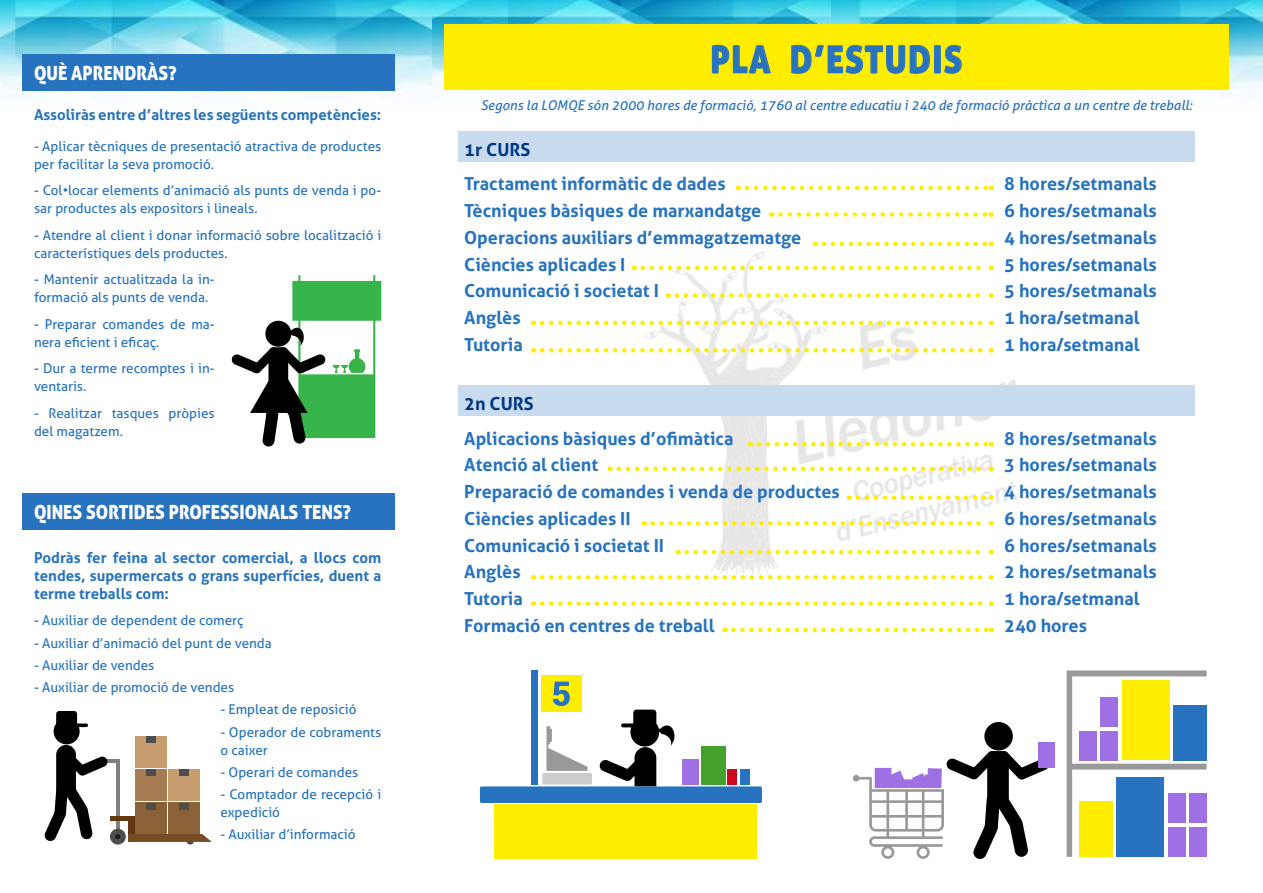
<style>
.page{position:relative;width:1263px;height:893px;background:#fff}
.page>*{position:absolute;margin:0;border:0;box-sizing:border-box;transform-origin:0 0}
.t1{font:37.5px "Aller Display";letter-spacing:.05em;color:#2773bf;scale:.88 1}
.t2{font:19.5px "Aller Display";color:#fff;scale:.9 1}
.t3{font:700 18px "Aller";color:#2773bf}
.t4{font:700 18px "Aller";color:#003882}
.t5{font:700 15px/18px "Aller";color:#2773bf;text-align:justify}
.t6{font:13.5px/18px "Aller";color:#2773bf}
.t7{font:italic 13.5px "Aller";color:#2773bf}
</style>
<div class="page">
<img style="left:0;top:0;width:432px;height:91px">
<img style="left:432px;top:0;width:831px;height:93px">
<img style="left:623px;top:212px;width:394px;height:394px">
<div style="left:23px;top:494px;width:372px;height:36px;background:#2773bf"></div>
<div style="left:23px;top:54px;width:372px;height:36px;background:#2773bf"></div>
<div style="left:444px;top:24px;width:785px;height:66px;background:#ffed00"></div>
<svg style="left:712px;top:45px;width:59px;height:29px"></svg>
<svg style="left:791px;top:45px;width:171px;height:29px"></svg>
<div style="left:458px;top:131px;width:736px;height:31px;background:#c9dcef"></div>
<div style="left:458px;top:385px;width:736px;height:31px;background:#c9dcef"></div>
<svg style="left:747px;top:186px;width:245px;height:4px"></svg>
<svg style="left:780px;top:212px;width:212px;height:5px"></svg>
<svg style="left:824px;top:242px;width:168px;height:4px"></svg>
<svg style="left:643px;top:266px;width:349px;height:4px"></svg>
<svg style="left:677px;top:293px;width:315px;height:5px"></svg>
<svg style="left:542px;top:321px;width:450px;height:4px"></svg>
<svg style="left:542px;top:348px;width:450px;height:5px"></svg>
<svg style="left:759px;top:442px;width:233px;height:4px"></svg>
<svg style="left:619px;top:467px;width:373px;height:4px"></svg>
<svg style="left:858px;top:495px;width:134px;height:5px"></svg>
<svg style="left:653px;top:521px;width:339px;height:5px"></svg>
<svg style="left:687px;top:550px;width:305px;height:4px"></svg>
<svg style="left:542px;top:575px;width:450px;height:5px"></svg>
<svg style="left:542px;top:601px;width:450px;height:5px"></svg>
<svg style="left:733px;top:628px;width:259px;height:4px"></svg>
<hr style="left:104px;top:759px;width:16px;height:4px;background:#808080">
<hr style="left:116px;top:759px;width:4px;height:78px;background:#808080">
<div style="left:110px;top:829px;width:16px;height:15px;background:#4d4d4d;border-radius:50%"></div>
<div style="left:186px;top:837px;width:8px;height:7px;background:#4d4d4d;border-radius:50%"></div>
<hr style="left:110px;top:817px;width:26px;height:4px;background:#613812">
<div style="left:128px;top:817px;width:8px;height:25px;background:#613812"></div>
<svg style="left:128px;top:834px;width:84px;height:8px"></svg>
<svg style="left:115px;top:834px;width:5px;height:5px"></svg>
<div style="left:136px;top:802px;width:31px;height:32px;background:#8c6138"></div>
<div style="left:169px;top:802px;width:31px;height:32px;background:#8c6138"></div>
<div style="left:136px;top:769px;width:31px;height:32px;background:#a67d52"></div>
<div style="left:136px;top:736px;width:31px;height:32px;background:#c79c6e"></div>
<div style="left:169px;top:769px;width:31px;height:32px;background:#c79c6e"></div>
<div style="left:147px;top:736px;width:9px;height:7px;background:#4d4d4d"></div>
<div style="left:147px;top:769px;width:9px;height:7px;background:#4d4d4d"></div>
<div style="left:147px;top:803px;width:9px;height:7px;background:#4d4d4d"></div>
<div style="left:180px;top:769px;width:9px;height:7px;background:#4d4d4d"></div>
<div style="left:180px;top:803px;width:9px;height:7px;background:#4d4d4d"></div>
<div style="left:54px;top:718px;width:26px;height:26px;background:#000;border-radius:50%"></div>
<svg style="left:60px;top:746px;width:48px;height:30px"></svg>
<svg style="left:44px;top:789px;width:49px;height:52px"></svg>
<div style="left:56px;top:711px;width:21px;height:25px;background:#000;border-radius:3px"></div>
<hr style="left:67px;top:723px;width:21px;height:4px;background:#000;border-radius:2px">
<div style="left:56px;top:745px;width:20px;height:52px;background:#000;border-radius:10px"></div>
<svg style="left:231px;top:275px;width:150px;height:172px"></svg>
<svg style="left:599px;top:710px;width:76px;height:76px"></svg>
<div style="left:682px;top:759px;width:16px;height:26px;background:#9e70e3"></div>
<div style="left:701px;top:746px;width:25px;height:39px;background:#44a12b"></div>
<div style="left:727px;top:769px;width:10px;height:16px;background:#cd071e"></div>
<div style="left:740px;top:769px;width:10px;height:16px;background:#2773bf"></div>
<div style="left:480px;top:786px;width:282px;height:17px;background:#2773bf;border-radius:2px"></div>
<div style="left:494px;top:805px;width:263px;height:54px;background:#ffed00"></div>
<div style="left:531px;top:670px;width:7px;height:115px;background:#2773bf"></div>
<div style="left:541px;top:675px;width:41px;height:37px;background:#ffed00"></div>
<svg style="left:553px;top:682px;width:17px;height:24px"></svg>
<div style="left:542px;top:773px;width:50px;height:12px;background:#ccc;border-radius:2px"></div>
<svg style="left:546px;top:726px;width:41px;height:45px"></svg>
<div style="left:984px;top:722px;width:29px;height:28px;background:#000;border-radius:50%"></div>
<svg style="left:853px;top:751px;width:195px;height:108px"></svg>
<div style="left:1038px;top:742px;width:17px;height:26px;background:#9e70e3"></div>
<div style="left:1189px;top:827px;width:18px;height:30px;background:#9e70e3"></div>
<div style="left:1189px;top:793px;width:18px;height:30px;background:#9e70e3"></div>
<div style="left:1173px;top:705px;width:34px;height:55px;background:#2773bf"></div>
<svg style="left:1067px;top:670px;width:139px;height:187px"></svg>
<h2 class="t2" style="left:34px;top:60px;width:160px">QUÈ APRENDRÀS?</h2>
<p class="t5" style="left:34px;top:105px;width:349px">Assoliràs entre d’altres les següents competències:</p>
<p class="t6" style="left:34px;top:137px;width:349px">- Aplicar tècniques de presentació atractiva de productes per facilitar la seva promoció.</p>
<p class="t6" style="left:34px;top:182px;width:349px">- Col•locar elements d’animació als punts de venda i po&shy;sar productes als expositors i lineals.</p>
<p class="t6" style="left:34px;top:226px;width:349px">- Atendre al client i donar informació sobre localització i característiques dels productes.</p>
<p class="t6" style="left:34px;top:271px;width:182px">- Mantenir actualitzada la in&shy;formació als punts de venda.</p>
<p class="t6" style="left:34px;top:315px;width:182px">- Preparar comandes de ma&shy;nera eficient i eficaç.</p>
<p class="t6" style="left:34px;top:360px;width:182px">- Dur a terme recomptes i in&shy;ventaris.</p>
<p class="t6" style="left:34px;top:404px;width:182px">- Realitzar tasques pròpies del magatzem.</p>
<h2 class="t2" style="left:34px;top:500px;width:12px">QINES</h2>
<h2 class="t2" style="left:86px;top:500px;width:36px">SORTIDES</h2>
<h2 class="t2" style="left:169px;top:500px;width:57px">PROFESSI</h2>
<h2 class="t2" style="left:245px;top:500px;width:77px">ONALS TENS</h2>
<h2 class="t2" style="left:343px;top:500px;width:11px">?</h2>
<p class="t5" style="left:34px;top:548px;width:349px">Podràs fer feina al sector comercial, a llocs com tendes, supermercats o grans superfícies, duent a terme treballs com:</p>
<p class="t6" style="left:34px;top:611px;width:211px">- Auxiliar de dependent de comerç</p>
<p class="t6" style="left:34px;top:634px;width:239px">- Auxiliar d’animació del punt de venda</p>
<p class="t6" style="left:34px;top:656px;width:122px">- Auxiliar de vendes</p>
<p class="t6" style="left:34px;top:678px;width:202px">- Auxiliar de promoció de vendes</p>
<p class="t6" style="left:220px;top:700px;width:138px">- Empleat de reposició</p>
<p class="t6" style="left:220px;top:723px;width:162px">- Operador de cobraments o caixer</p>
<p class="t6" style="left:220px;top:763px;width:139px">- Operari de comandes</p>
<p class="t6" style="left:220px;top:785px;width:162px">- Comptador de recepció i expedició</p>
<p class="t6" style="left:220px;top:825px;width:137px">- Auxiliar d’informació</p>
<h1 class="t1" style="left:710px;top:36px;width:288px">PLA D’ESTUDIS</h1>
<p class="t7" style="left:481px;top:97px;width:713px">Segons la LOMQE són 2000 hores de formació, 1760 al centre educatiu i 240 de formació pràctica a un centre de treball:</p>
<h3 class="t4" style="left:464px;top:139px;width:68px">1r CURS</h3>
<h3 class="t3" style="left:464px;top:173px;width:263px">Tractament informàtic de dades</h3>
<h3 class="t3" style="left:1004px;top:173px;width:154px">8 hores/setmanals</h3>
<h3 class="t3" style="left:464px;top:200px;width:299px">Tècniques bàsiques de marxandatge</h3>
<h3 class="t3" style="left:1004px;top:200px;width:154px">6 hores/setmanals</h3>
<h3 class="t3" style="left:464px;top:226px;width:339px">Operacions auxiliars d’emmagatzematge</h3>
<h3 class="t3" style="left:1004px;top:226px;width:154px">4 hores/setmanals</h3>
<h3 class="t3" style="left:464px;top:253px;width:163px">Ciències aplicades I</h3>
<h3 class="t3" style="left:1004px;top:253px;width:154px">5 hores/setmanals</h3>
<h3 class="t3" style="left:464px;top:280px;width:196px">Comunicació i societat I</h3>
<h3 class="t3" style="left:1004px;top:280px;width:154px">5 hores/setmanals</h3>
<h3 class="t3" style="left:464px;top:307px;width:58px">Anglès</h3>
<h3 class="t3" style="left:1004px;top:307px;width:137px">1 hora/setmanal</h3>
<h3 class="t3" style="left:464px;top:333px;width:60px">Tutoria</h3>
<h3 class="t3" style="left:1004px;top:333px;width:137px">1 hora/setmanal</h3>
<h3 class="t4" style="left:464px;top:393px;width:71px">2n CURS</h3>
<h3 class="t3" style="left:464px;top:427px;width:271px">Aplicacions bàsiques d’ofimàtica</h3>
<h3 class="t3" style="left:1004px;top:427px;width:154px">8 hores/setmanals</h3>
<h3 class="t3" style="left:464px;top:454px;width:136px">Atenció al client</h3>
<h3 class="t3" style="left:1004px;top:454px;width:154px">3 hores/setmanals</h3>
<h3 class="t3" style="left:464px;top:481px;width:377px">Preparació de comandes i venda de productes</h3>
<h3 class="t3" style="left:1004px;top:481px;width:154px">4 hores/setmanals</h3>
<h3 class="t3" style="left:464px;top:507px;width:168px">Ciències aplicades II</h3>
<h3 class="t3" style="left:1004px;top:507px;width:154px">6 hores/setmanals</h3>
<h3 class="t3" style="left:464px;top:534px;width:201px">Comunicació i societat II</h3>
<h3 class="t3" style="left:1004px;top:534px;width:154px">6 hores/setmanals</h3>
<h3 class="t3" style="left:464px;top:561px;width:58px">Anglès</h3>
<h3 class="t3" style="left:1004px;top:561px;width:154px">2 hores/setmanals</h3>
<h3 class="t3" style="left:464px;top:588px;width:60px">Tutoria</h3>
<h3 class="t3" style="left:1004px;top:588px;width:137px">1 hora/setmanal</h3>
<h3 class="t3" style="left:464px;top:614px;width:252px">Formació en centres de treball</h3>
<h3 class="t3" style="left:1004px;top:614px;width:84px">240 hores</h3>
</div>
